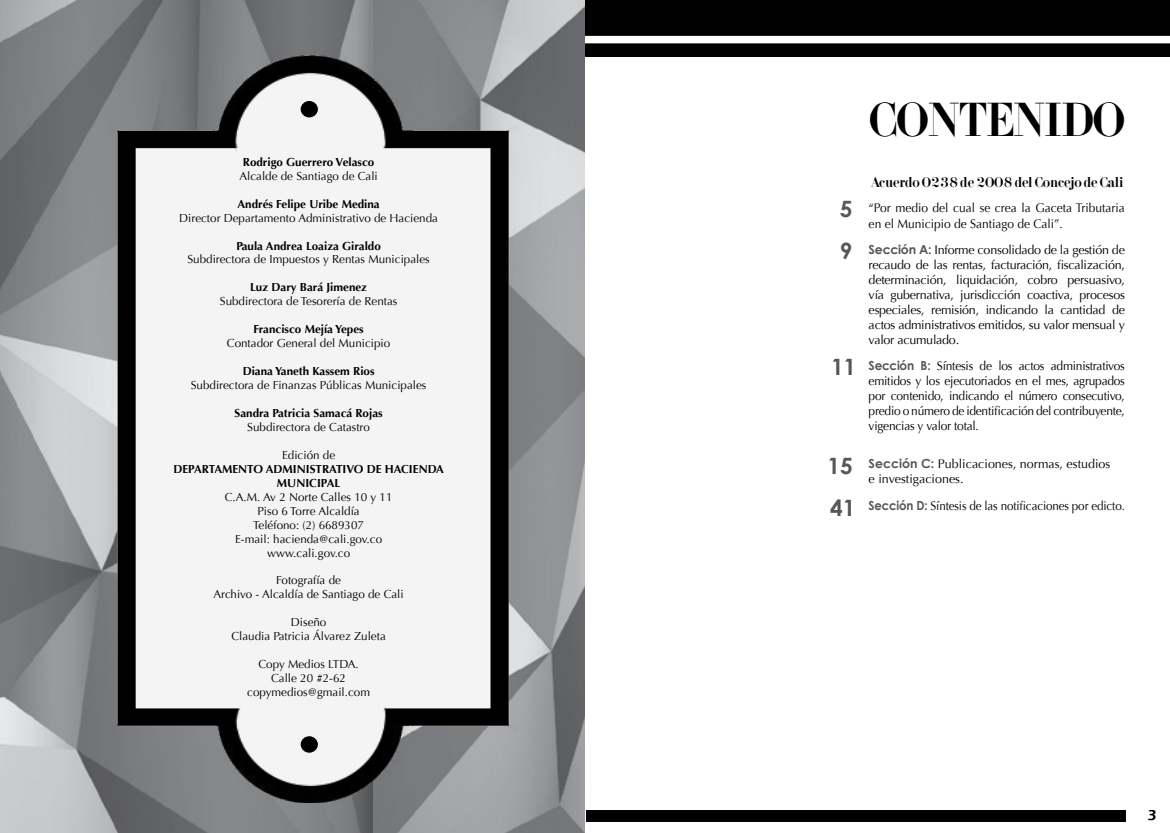
<style>
.page{position:relative;width:1170px;height:833px;background:#fff}
.page>*{position:absolute;margin:0;border:0;box-sizing:border-box;transform-origin:0 0}
.t1{font:46.25px "Adonis";color:#000}
.t2{font:700 22.5px/41.8px "Century Gothic";color:#575756}
.t3{font:600 15px "Eras ITC";color:#000}
.t4{font:13.62px "Adonis";color:#000}
.t5{font:12.5px/15px "Optima";letter-spacing:-.01em;color:#000;text-align:justify}
.t6{font:12.5px/15px "Optima";letter-spacing:-.01em;color:#000;scale:.96 1}
.t7{font:12.5px "Optima";letter-spacing:-.01em;color:#000;scale:.93 1}
.t8{font:11.62px/14px "Optima";color:#000;text-align:center}
.t9{font:700 11.62px/14px "Optima";color:#000;text-align:center}
.s1{font-family:"Century Gothic";font-weight:700;color:#575756}
</style>
<div class="page">
<div style="left:586px;top:0;width:583px;height:57px;background:#000"></div>
<div style="left:585px;top:36px;width:584px;height:7px;background:#fff"></div>
<div style="left:586px;top:810px;width:539px;height:11px;background:#000"></div>
<img style="left:0;top:0;width:372px;height:833px">
<img style="left:3px;top:13px;width:582px;height:820px">
<div style="left:300px;top:100px;width:18px;height:18px;background:#000;border-radius:50%"></div>
<div style="left:299px;top:100px;width:20px;height:19px;border:1px solid #f6f5f2;border-radius:50%"></div>
<div style="left:300px;top:735px;width:18px;height:18px;background:#000;border-radius:50%"></div>
<div style="left:299px;top:735px;width:20px;height:19px;border:1px solid #f6f5f2;border-radius:50%"></div>
<p class="t9" style="left:243px;top:155px;width:133px">Rodrigo Guerrero Velasco</p>
<p class="t8" style="left:239px;top:169px;width:140px">Alcalde de Santiago de Cali</p>
<p class="t9" style="left:237px;top:197px;width:144px">Andrés Felipe Uribe Medina</p>
<p class="t8" style="left:179px;top:211px;width:260px">Director Departamento Administrativo de Hacienda</p>
<p class="t9" style="left:236px;top:239px;width:146px">Paula Andrea Loaiza Giraldo</p>
<p class="t8" style="left:187px;top:253px;width:244px">Subdirectora de Impuestos y Rentas Municipales</p>
<p class="t9" style="left:250px;top:280px;width:118px">Luz Dary Bará Jimenez</p>
<p class="t8" style="left:220px;top:294px;width:179px">Subdirectora de Tesorería de Rentas</p>
<p class="t9" style="left:253px;top:322px;width:112px">Francisco Mejía Yepes</p>
<p class="t8" style="left:227px;top:336px;width:165px">Contador General del Municipio</p>
<p class="t9" style="left:243px;top:364px;width:133px">Diana Yaneth Kassem Rios</p>
<p class="t8" style="left:191px;top:378px;width:237px">Subdirectora de Finanzas Públicas Municipales</p>
<p class="t9" style="left:234px;top:406px;width:150px">Sandra Patricia Samacá Rojas</p>
<p class="t8" style="left:247px;top:420px;width:124px">Subdirectora de Catastro</p>
<p class="t8" style="left:282px;top:448px;width:54px">Edición de</p>
<p class="t9" style="left:173px;top:462px;width:272px">DEPARTAMENTO ADMINISTRATIVO DE HACIENDA<br>MUNICIPAL</p>
<p class="t8" style="left:225px;top:490px;width:169px">C.A.M. Av 2 Norte Calles 10 y 11<br>Piso 6 Torre Alcaldía<br>Teléfono: (2) 6689307<br>E-mail: hacienda@cali.gov.co www.cali.gov.co</p>
<p class="t8" style="left:213px;top:573px;width:192px">Fotografía de<br>Archivo - Alcaldía de Santiago de Cali</p>
<p class="t8" style="left:231px;top:615px;width:156px">Diseño<br>Claudia Patricia Álvarez Zuleta</p>
<p class="t8" style="left:247px;top:657px;width:124px">Copy Medios LTDA.<br>Calle 20 #2-62 copymedios@gmail.com</p>
<h2 class="t2" style="left:839px;top:188px;width:14px">5<br>9</h2>
<h2 class="t2" style="left:831px;top:345px;width:27px">11</h2>
<h2 class="t2" style="left:827px;top:444px;width:29px">15<br>41</h2>
<h1 class="t1" style="left:867px;top:89px;width:257px">CONTENIDO</h1>
<p class="t4" style="left:870px;top:173px;width:254px">Acuerdo 0238 de 2008 del Concejo de Cali</p>
<p class="t6" style="left:868px;top:200px;width:268px;line-height:15.8px">“Por medio del cual se crea la Gaceta Tributaria en el Municipio de Santiago de Cali”.</p>
<p class="t5" style="left:868px;top:242px;width:258px"><span class="s1">Sección A:</span> Informe consolidado de la gestión de recaudo de las rentas, facturación, fiscalización, determinación, liquidación, cobro persuasivo, vía gubernativa, jurisdicción coactiva, procesos especiales, remisión, indicando la cantidad de actos administrativos emitidos, su valor mensual y valor acumulado.</p>
<p class="t6" style="left:868px;top:358px;width:268px;text-align:justify"><span class="s1">Sección B:</span> Síntesis de los actos administrativos emitidos y los ejecutoriados en el mes, agrupados por contenido, indicando el número consecutivo, predio o número de identificación del contribuyente, vigencias y valor total.</p>
<p class="t5" style="left:868px;top:456px;width:243px"><span class="s1">Sección C:</span> Publicaciones, normas, estudios e investigaciones.</p>
<p class="t7" style="left:868px;top:498px;width:277px"><span class="s1">Sección D:</span> Síntesis de las notificaciones por edicto.</p>
<p class="t3" style="left:1147px;top:807px;width:11px">3</p>
</div>
